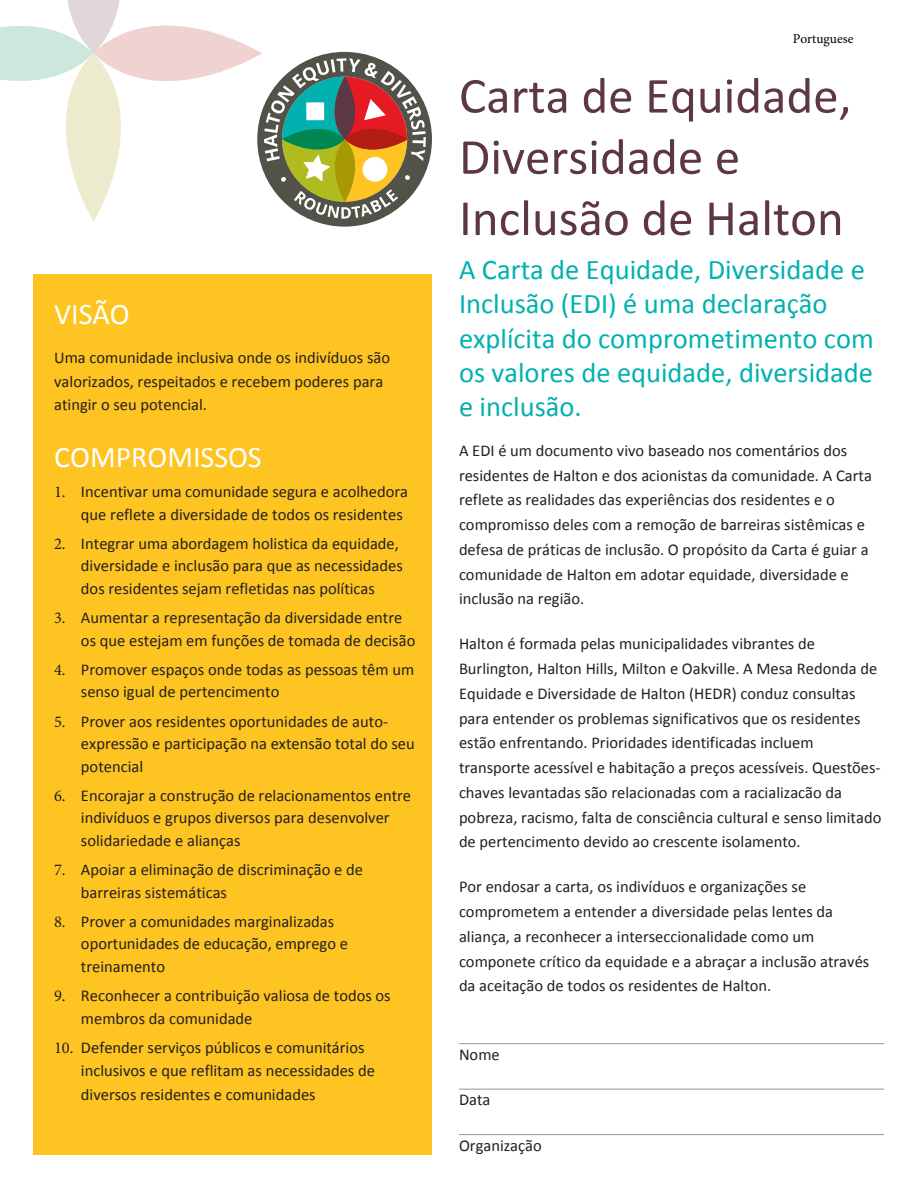
<style>
.page{position:relative;width:918px;height:1188px;background:#fff}
.page>*{position:absolute;margin:0;border:0;box-sizing:border-box;transform-origin:0 0}
.t1{font:51px/61.2px "Calibri";color:#5e3744}
.t2{font:30px "Calibri";color:#fff}
.t3{font:28.5px/34.2px "Calibri";color:#00b1b0}
.t4{font:16.5px/24.8px "Calibri";color:#231f20}
.t5{font:13.5px "Minion Pro";color:#000}
.s1{font-family:"Minion Pro"}
</style>
<div class="page">
<svg style="left:93px;top:15px;width:169px;height:76px;fill:#f0d2d1"></svg>
<svg style="left:0;top:0;width:131px;height:222px"></svg>
<svg style="left:257px;top:52px;width:175px;height:175px"></svg>
<hr style="left:459px;top:1043px;width:425px;height:1px;background:#96968d">
<hr style="left:459px;top:1089px;width:425px;height:1px;background:#96968d">
<hr style="left:459px;top:1134px;width:425px;height:1px;background:#96968d">
<div style="left:34px;top:274px;width:398px;height:880px;background:#fec422"></div>
<h2 class="t2" style="left:54px;top:293px;width:77px">VISÃO</h2>
<p class="t4" style="left:54px;top:345px;width:337px;line-height:23.7px">Uma comunidade inclusiva onde os indivíduos são valorizados, respeitados e recebem poderes para atingir o seu potencial.</p>
<h2 class="t2" style="left:54px;top:437px;width:209px">COMPROMISSOS</h2>
<p class="t4" style="left:81px;top:480px;width:329px;line-height:22.5px;text-indent:-27px"><span class="s1">1.</span> Incentivar uma comunidade segura e acolhedora que reflete a diversidade de todos os residentes</p>
<p class="t4" style="left:81px;top:532px;width:323px;line-height:22.5px;text-indent:-27px"><span class="s1">2.</span> Integrar uma abordagem holistica da equidade, diversidade e inclusão para que as necessidades dos residentes sejam refletidas nas políticas</p>
<p class="t4" style="left:81px;top:606px;width:336px;line-height:22.5px;text-indent:-27px"><span class="s1">3.</span> Aumentar a representação da diversidade entre os que estejam em funções de tomada de decisão</p>
<p class="t4" style="left:81px;top:658px;width:335px;line-height:22.5px;text-indent:-27px"><span class="s1">4.</span> Promover espaços onde todas as pessoas têm um senso igual de pertencimento</p>
<p class="t4" style="left:81px;top:710px;width:335px;line-height:22.5px;text-indent:-27px"><span class="s1">5.</span> Prover aos residentes oportunidades de auto&shy;expressão e participação na extensão total do seu potencial</p>
<p class="t4" style="left:81px;top:784px;width:332px;line-height:22.5px;text-indent:-27px"><span class="s1">6.</span> Encorajar a construção de relacionamentos entre indivíduos e grupos diversos para desenvolver solidariedade e alianças</p>
<p class="t4" style="left:81px;top:858px;width:284px;line-height:22.5px;text-indent:-27px"><span class="s1">7.</span> Apoiar a eliminação de discriminação e de barreiras sistemáticas</p>
<p class="t4" style="left:81px;top:910px;width:268px;line-height:22.5px;text-indent:-27px"><span class="s1">8.</span> Prover a comunidades marginalizadas oportunidades de educação, emprego e treinamento</p>
<p class="t4" style="left:81px;top:984px;width:311px;line-height:22.5px;text-indent:-27px"><span class="s1">9.</span> Reconhecer a contribuição valiosa de todos os membros da comunidade</p>
<p class="t4" style="left:81px;top:1035px;width:295px;line-height:23.4px;text-indent:-27px"><span class="s1">10.</span> Defender serviços públicos e comunitários inclusivos e que reflitam as necessidades de diversos residentes e comunidades</p>
<p class="t5" style="left:793px;top:29px;width:62px">Portuguese</p>
<h1 class="t1" style="left:459px;top:64px;width:394px">Carta de Equidade,<br>Diversidade e<br>Inclusão de Halton</h1>
<h3 class="t3" style="left:459px;top:252px;width:416px">A Carta de Equidade, Diversidade e<br>Inclusão (EDI) é uma declaração explícita do comprometimento com os valores de equidade, diversidade e inclusão.</h3>
<p class="t4" style="left:459px;top:438px;width:414px">A EDI é um documento vivo baseado nos comentários dos residentes de Halton e dos acionistas da comunidade. A Carta reflete as realidades das experiências dos residentes e o compromisso deles com a remoção de barreiras sistêmicas e defesa de práticas de inclusão. O propósito da Carta é guiar a comunidade de Halton em adotar equidade, diversidade e inclusão na região.</p>
<p class="t4" style="left:459px;top:631px;width:424px">Halton é formada pelas municipalidades vibrantes de Burlington, Halton Hills, Milton e Oakville. A Mesa Redonda de Equidade e Diversidade de Halton (HEDR) conduz consultas para entender os problemas significativos que os residentes estão enfrentando. Prioridades identificadas incluem transporte acessível e habitação a preços acessíveis. Questões&shy;chaves levantadas são relacionadas com a racializacão da pobreza, racismo, falta de consciência cultural e senso limitado de pertencimento devido ao crescente isolamento.</p>
<p class="t4" style="left:459px;top:874px;width:412px">Por endosar a carta, os indivíduos e organizações se comprometem a entender a diversidade pelas lentes da aliança, a reconhecer a interseccionalidade como um componete crítico da equidade e a abraçar a inclusão através da aceitação de todos os residentes de Halton.</p>
<p class="t4" style="left:459px;top:1042px;width:42px">Nome</p>
<p class="t4" style="left:459px;top:1087px;width:33px">Data</p>
<p class="t4" style="left:459px;top:1132px;width:84px">Organização</p>
</div>
